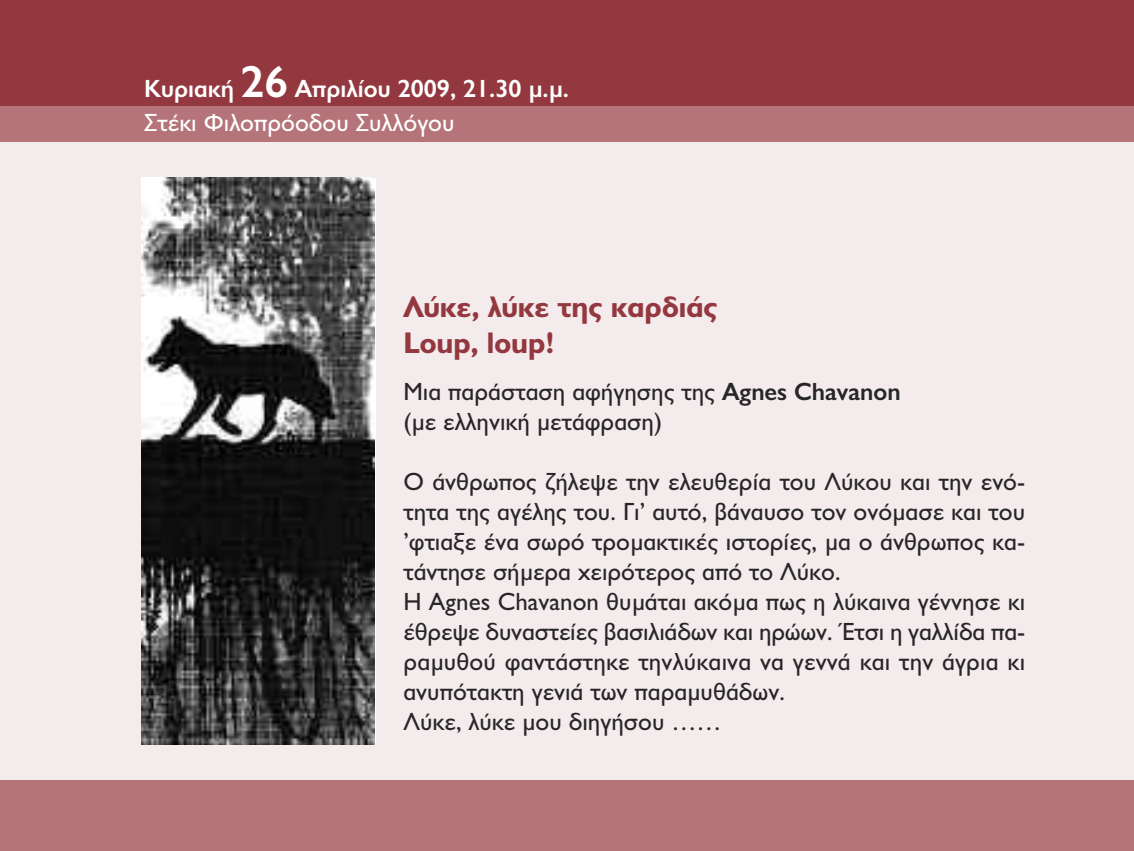
<style>
.page{position:relative;width:1134px;height:851px;background:#fff}
.page>*{position:absolute;margin:0;border:0;box-sizing:border-box;transform-origin:0 0}
.t1{font:700 30px/36px "CF Jeckyl";color:#943840}
.t2{font:25px/30px "CF Jeckyl";color:#272627}
.t3{font:600 25px/34px "CF Jeckyl";color:#fff}
.s1{font-size:45px}
.s2{font-weight:400}
.s3{font-weight:600}
</style>
<div class="page">
<div style="left:0;top:0;width:1134px;height:780px;background:#f4ebec"></div>
<div style="left:0;top:0;width:1134px;height:106px;background:#943840"></div>
<div style="left:0;top:106px;width:1134px;height:36px;background:#b47479"></div>
<img style="left:142px;top:177px;width:232px;height:567px">
<div style="left:0;top:780px;width:1134px;height:70px;background:#b47479"></div>
<p class="t3" style="left:144px;top:72px;width:426px">Κυριακή <span class="s1">26</span> Απριλίου 2009, 21.30 µ.µ.<br><span class="s2">Στέκι Φιλοπρόοδου Συλλόγου</span></p>
<p class="t1" style="left:403px;top:288px;width:316px">Λύκε, λύκε της καρδιάς<br>Loup, loup!</p>
<p class="t2" style="left:403px;top:377px;width:499px">Μια παράσταση αφήγησης της <span class="s3">Agnes Chavanon </span>(µε ελληνική µετάφραση)</p>
<p class="t2" style="left:403px;top:467px;width:623px">Ο άνθρωπος ζήλεψε την ελευθερία του Λύκου και την ενό&shy;τητα της αγέλης του. Γι’ αυτό, βάναυσο τον ονόµασε και του ’φτιαξε ένα σωρό τροµακτικές ιστορίες, µα ο άνθρωπος κα&shy;τάντησε σήµερα χειρότερος από το Λύκο.<br>Η Agnes Chavanon θυµάται ακόµα πως η λύκαινα γέννησε κι έθρεψε δυναστείες βασιλιάδων και ηρώων. Έτσι η γαλλίδα πα&shy;ραµυθού φαντάστηκε τηνλύκαινα να γεννά και την άγρια κι ανυπότακτη γενιά των παραµυθάδων.<br>Λύκε, λύκε µου διηγήσου ……</p>
</div>
